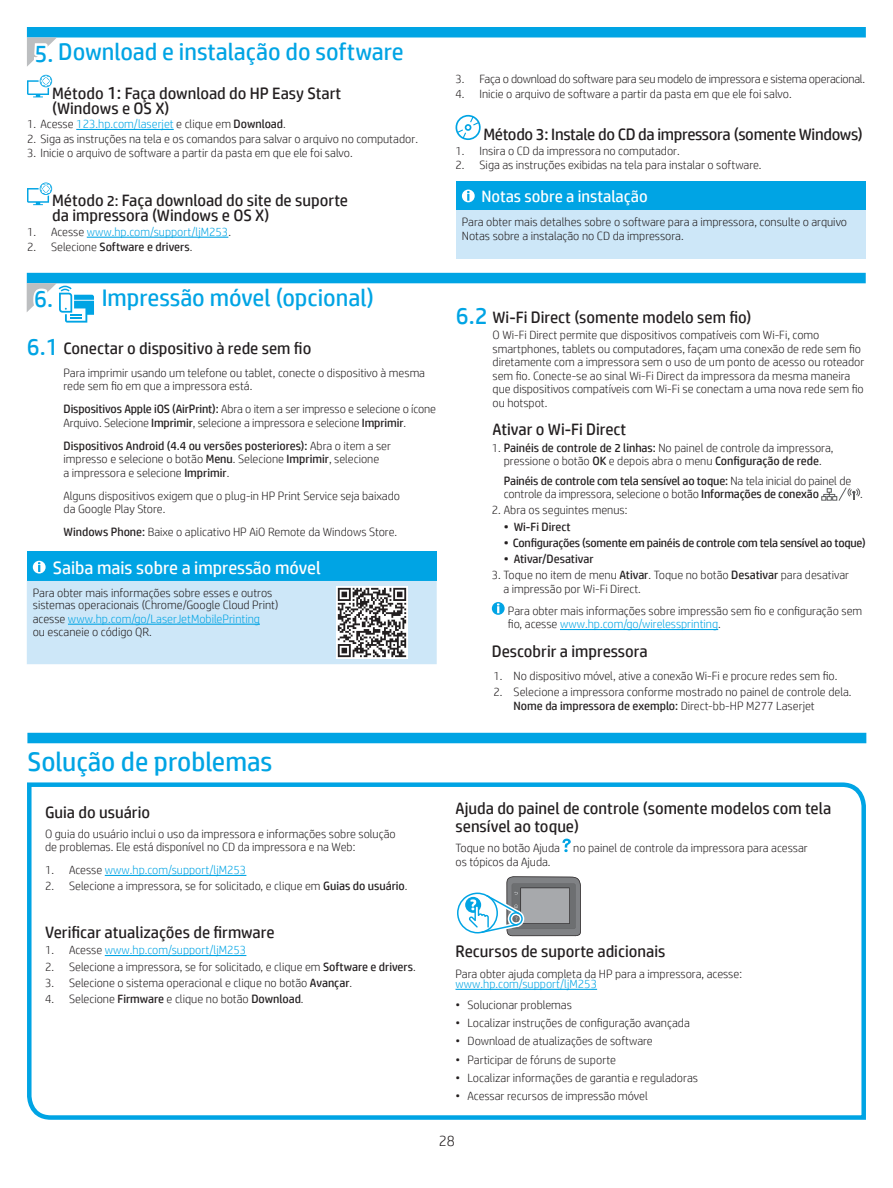
<style>
.page{position:relative;width:893px;height:1188px;background:#fff}
.page>*{position:absolute;margin:0;border:0;box-sizing:border-box;transform-origin:0 0}
.t1{font:27px "HP Simplified";color:#00a4e4}
.t2{font:24px "HP Simplified";color:#00a4e4}
.t3{font:18px "HP Simplified";color:#fff}
.t4{font:16.5px/15px "HP Simplified";color:#231f20}
.t5{font:16.5px "HP Simplified";letter-spacing:-.02em;color:#231f20}
.t6{font:16.5px "HP Simplified";color:#fff}
.t7{font:300 15px "HP Simplified";color:#231f20}
.t8{font:300 12px/13.5px "HP Simplified";color:#231f20}
.t9{font:12px/13.5px "HP Simplified";letter-spacing:-.02em;color:#231f20}
.t10{font:300 12px "HP Simplified";color:#00a4e4}
.t11{font:300 12px "HP Simplified";letter-spacing:-.02em;color:#231f20}
.t12{font:12px "HP Simplified";color:#231f20}
.s1{font-size:18px}
.s2{color:#231f20}
.s3{font-weight:400;color:#231f20}
.s4{font-size:15px}
.s5{font-weight:300}
.s6{font-size:24px;color:#00a4e4}
.s7{font-weight:400}
.s8{color:#00a4e4}
</style>
<div class="page">
<div style="left:27px;top:273px;width:838px;height:10px;background:#00a4e4"></div>
<div style="left:27px;top:551px;width:409px;height:30px;background:#00a4e4"></div>
<div style="left:27px;top:581px;width:409px;height:83px;background:#cde7f8"></div>
<svg style="left:33px;top:561px;width:13px;height:13px"></svg>
<hr style="left:68px;top:624px;width:192px;height:1px;background:#00a4e4">
<img style="left:336px;top:587px;width:71px;height:71px">
<div style="left:27px;top:27px;width:838px;height:11px;background:#00a4e4"></div>
<svg style="left:27px;top:283px;width:67px;height:40px"></svg>
<hr style="left:76px;top:129px;width:98px;height:1px;background:#00a4e4">
<hr style="left:87px;top:237px;width:141px;height:1px;background:#00a4e4">
<svg style="left:27px;top:37px;width:31px;height:169px"></svg>
<svg style="left:455px;top:115px;width:25px;height:25px"></svg>
<div style="left:455px;top:181px;width:410px;height:29px;background:#00a4e4"></div>
<div style="left:455px;top:210px;width:410px;height:49px;background:#cde7f8"></div>
<svg style="left:461px;top:190px;width:13px;height:12px"></svg>
<hr style="left:559px;top:629px;width:159px;height:1px;background:#00a4e4">
<svg style="left:821px;top:487px;width:38px;height:14px"></svg>
<svg style="left:491px;top:602px;width:13px;height:13px"></svg>
<div style="left:27px;top:733px;width:838px;height:10px;background:#00a4e4"></div>
<svg style="left:27px;top:782px;width:839px;height:338px"></svg>
<h2 class="t2" style="left:34px;top:36px;width:370px">5. Download e instalação do software</h2>
<h3 class="t4" style="left:52px;top:85px;width:290px">Método <span class="s1">1:</span> Faça download do HP Easy Start (Windows e OS X)</h3>
<p class="t10" style="left:27px;top:116px;width:260px"><span class="s2">1. Acesse</span> 123.hp.com/laserjet <span class="s2">e clique em</span> <span class="s3">Download</span><span class="s2">.</span></p>
<p class="t8" style="left:27px;top:132px;width:392px">2. Siga as instruções na tela e os comandos para salvar o arquivo no computador.</p>
<p class="t8" style="left:27px;top:146px;width:327px">3. Inicie o arquivo de software a partir da pasta em que ele foi salvo.</p>
<h3 class="t4" style="left:52px;top:193px;width:297px">Método <span class="s4">2:</span> Faça download do site de suporte da impressora (Windows e OS X)</h3>
<p class="t10" style="left:27px;top:224px;width:205px"><span class="s2">1. Acesse</span> www.hp.com/support/ljM253<span class="s2">.</span></p>
<p class="t12" style="left:27px;top:239px;width:167px"><span class="s5">2. Selecione</span> Software e drivers<span class="s5">.</span></p>
<h2 class="t2" style="left:34px;top:282px;width:341px">6. Impressão móvel (opcional)</h2>
<h3 class="t4" style="left:27px;top:340px;width:286px"><span class="s6">6.1</span> Conectar o dispositivo à rede sem fio</h3>
<p class="t8" style="left:64px;top:365px;width:363px">Para imprimir usando um telefone ou tablet, conecte o dispositivo à mesma rede sem fio em que a impressora está.</p>
<p class="t8" style="left:64px;top:402px;width:374px"><span class="s7">Dispositivos Apple iOS (AirPrint):</span> Abra o item a ser impresso e selecione o ícone<br>Arquivo. Selecione <span class="s7">Imprimir</span>, selecione a impressora e selecione <span class="s7">Imprimir</span>.</p>
<p class="t8" style="left:64px;top:438px;width:329px"><span class="s7">Dispositivos Android (4.4 ou versões posteriores):</span> Abra o item a ser impresso e selecione o botão <span class="s7">Menu</span>. Selecione <span class="s7">Imprimir</span>, selecione<br>a impressora e selecione <span class="s7">Imprimir</span>.</p>
<p class="t8" style="left:64px;top:488px;width:338px">Alguns dispositivos exigem que o plug-in HP Print Service seja baixado da Google Play Store.</p>
<p class="t8" style="left:64px;top:525px;width:335px"><span class="s7">Windows Phone:</span> Baixe o aplicativo HP AiO Remote da Windows Store.</p>
<h3 class="t3" style="left:53px;top:556px;width:269px">Saiba mais sobre a impressão móvel</h3>
<p class="t8" style="left:33px;top:586px;width:247px;line-height:13px">Para obter mais informações sobre esses e outros sistemas operacionais (Chrome/Google Cloud Print) acesse <span class="s8">www.hp.com/go/LaserJetMobilePrinting<br></span>ou escaneie o código QR.</p>
<h1 class="t1" style="left:27px;top:744px;width:246px">Solução de problemas</h1>
<h3 class="t4" style="left:45px;top:804px;width:107px">Guia do usuário</h3>
<p class="t8" style="left:45px;top:827px;width:352px">O guia do usuário inclui o uso da impressora e informações sobre solução de problemas. Ele está disponível no CD da impressora e na Web:</p>
<p class="t10" style="left:45px;top:862px;width:203px"><span class="s2">1. Acesse</span> www.hp.com/support/ljM253</p>
<p class="t8" style="left:45px;top:879px;width:364px">2. Selecione a impressora, se for solicitado, e clique em <span class="s7">Guias do usuário</span>.</p>
<h3 class="t4" style="left:45px;top:925px;width:231px">Verificar atualizações de firmware</h3>
<p class="t10" style="left:45px;top:942px;width:203px"><span class="s2">1. Acesse</span> www.hp.com/support/ljM253</p>
<p class="t8" style="left:45px;top:959px;width:372px">2. Selecione a impressora, se for solicitado, e clique em <span class="s7">Software e drivers</span>.</p>
<p class="t8" style="left:45px;top:975px;width:308px">3. Selecione o sistema operacional e clique no botão <span class="s7">Avançar</span>.</p>
<p class="t8" style="left:45px;top:992px;width:260px">4. Selecione <span class="s7">Firmware</span> e clique no botão <span class="s7">Download</span>.</p>
<p class="t11" style="left:455px;top:71px;width:411px">3. Faça o download do software para seu modelo de impressora e sistema operacional.</p>
<p class="t8" style="left:455px;top:87px;width:337px">4. Inicie o arquivo de software a partir da pasta em que ele foi salvo.</p>
<h3 class="t5" style="left:483px;top:124px;width:381px">Método 3: Instale do CD da impressora (somente Windows)</h3>
<p class="t8" style="left:455px;top:143px;width:226px">1. Insira o CD da impressora no computador.</p>
<p class="t8" style="left:455px;top:158px;width:307px">2. Siga as instruções exibidas na tela para instalar o software.</p>
<h3 class="t6" style="left:481px;top:186px;width:168px">Notas sobre a instalação</h3>
<p class="t8" style="left:461px;top:215px;width:386px">Para obter mais detalhes sobre o software para a impressora, consulte o arquivo<br>Notas sobre a instalação no CD da impressora.</p>
<h3 class="t4" style="left:455px;top:309px;width:297px"><span class="s6">6.2</span> Wi-Fi Direct (somente modelo sem fio)</h3>
<p class="t8" style="left:492px;top:328px;width:373px">O Wi-Fi Direct permite que dispositivos compatíveis com Wi-Fi, como smartphones, tablets ou computadores, façam uma conexão de rede sem fio diretamente com a impressora sem o uso de um ponto de acesso ou roteador sem fio. Conecte-se ao sinal Wi-Fi Direct da impressora da mesma maneira que dispositivos compatíveis com Wi-Fi se conectam a uma nova rede sem fio ou hotspot.</p>
<h3 class="t4" style="left:492px;top:422px;width:135px">Ativar o Wi-Fi Direct</h3>
<p class="t8" style="left:491px;top:440px;width:343px;text-align:center">1. <span class="s7">Painéis de controle de 2 linhas:</span> No painel de controle da impressora, pressione o botão <span class="s7">OK</span> e depois abra o menu <span class="s7">Configuração de rede</span>.</p>
<p class="t9" style="left:503px;top:474px;width:349px">Painéis de controle com tela sensível ao toque: <span class="s5">Na tela inicial do painel de controle da impressora, selecione o botão</span> Informações de conexão</p>
<p class="t8" style="left:859px;top:487px;width:4px">.</p>
<p class="t8" style="left:491px;top:503px;width:137px">2. Abra os seguintes menus:</p>
<p class="t12" style="left:503px;top:519px;width:68px">• Wi-Fi Direct</p>
<p class="t9" style="left:503px;top:536px;width:363px">• Configurações (somente em painéis de controle com tela sensível ao toque)</p>
<p class="t12" style="left:503px;top:551px;width:91px">• Ativar/Desativar</p>
<p class="t8" style="left:503px;top:568px;width:347px;text-indent:-12px">3. Toque no item de menu <span class="s7">Ativar</span>. Toque no botão <span class="s7">Desativar</span> para desativar a impressão por Wi-Fi Direct.</p>
<p class="t8" style="left:507px;top:604px;width:355px">Para obter mais informações sobre impressão sem fio e configuração sem fio, acesse <span class="s8">www.hp.com/go/wirelessprinting</span>.</p>
<h3 class="t4" style="left:491px;top:644px;width:157px">Descobrir a impressora</h3>
<p class="t8" style="left:493px;top:669px;width:345px">1. No dispositivo móvel, ative a conexão Wi-Fi e procure redes sem fio.</p>
<p class="t8" style="left:513px;top:685px;width:339px;text-indent:-20px">2. Selecione a impressora conforme mostrado no painel de controle dela.<br><span class="s7">Nome da impressora de exemplo:</span> Direct-bb-HP M277 Laserjet</p>
<h3 class="t4" style="left:455px;top:799px;width:377px;line-height:18px">Ajuda do painel de controle (somente modelos com tela sensível ao toque)</h3>
<p class="t8" style="left:455px;top:841px;width:353px">Toque no botão Ajuda no painel de controle da impressora para acessar os tópicos da Ajuda.</p>
<h3 class="t4" style="left:455px;top:944px;width:211px">Recursos de suporte adicionais</h3>
<p class="t8" style="left:455px;top:966px;width:288px">Para obter ajuda completa da HP para a impressora, acesse:</p>
<p class="t10" style="left:455px;top:976px;width:143px">www.hp.com/support/ljM253</p>
<p class="t8" style="left:455px;top:997px;width:118px">• Solucionar problemas</p>
<p class="t8" style="left:455px;top:1016px;width:236px">• Localizar instruções de configuração avançada</p>
<p class="t8" style="left:455px;top:1034px;width:199px">• Download de atualizações de software</p>
<p class="t8" style="left:455px;top:1053px;width:162px">• Participar de fóruns de suporte</p>
<p class="t8" style="left:455px;top:1071px;width:244px">• Localizar informações de garantia e reguladoras</p>
<p class="t8" style="left:455px;top:1089px;width:194px">• Acessar recursos de impressão móvel</p>
<p class="t7" style="left:438px;top:1131px;width:18px">28</p>
</div>
